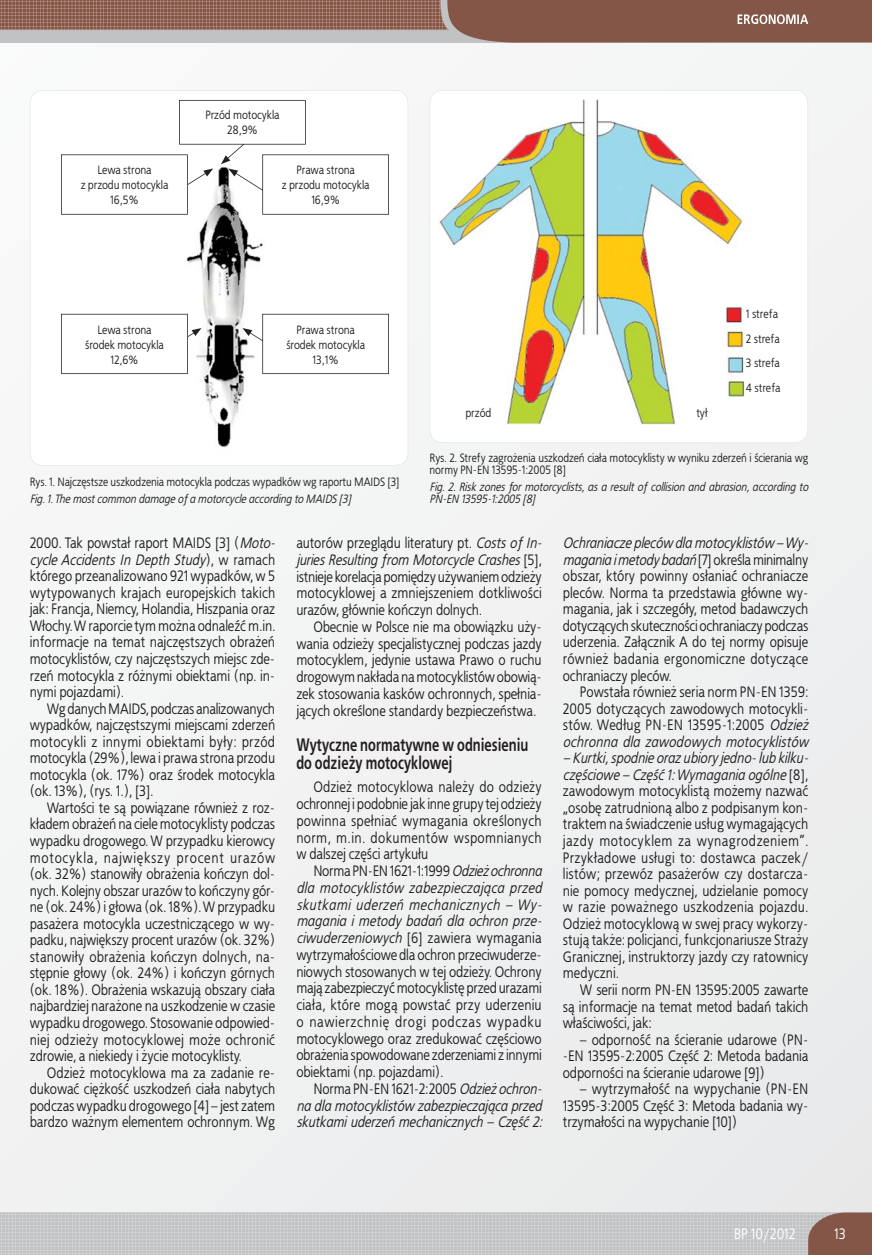
<style>
.page{position:relative;width:872px;height:1255px;background:#fff}
.page>*{position:absolute;margin:0;border:0;box-sizing:border-box;transform-origin:0 0}
.t1{font:700 18px/18.3px "EFN Bureau";color:#231f20;scale:.85 1}
.t2{font:15px/16.5px "EFN Bureau";color:#231f20;text-align:justify}
.t3{font:italic 15px/16.8px "EFN Bureau";color:#231f20;text-align:justify}
.t4{font:15px "EFN Bureau";color:#fff}
.t5{font:12px/15px "EFN Bureau";color:#231f20;text-align:center}
.t6{font:italic 12px/12px "EFN Bureau";color:#231f20}
.s1{font-style:italic}
.s2{font-style:normal}
</style>
<div class="page">
<div style="left:0;top:43px;width:872px;height:1169px;background:#f1f1f2"></div>
<svg style="left:0;top:1212px;width:872px;height:42px;background:#c2c1c1"></svg>
<svg style="left:0;top:0;width:872px;height:43px;background:#947065"></svg>
<svg style="left:30px;top:90px;width:378px;height:376px"></svg>
<svg style="left:429px;top:90px;width:379px;height:353px"></svg>
<img style="left:43px;top:100px;width:357px;height:355px">
<img style="left:438px;top:98px;width:361px;height:326px">
<svg style="left:61px;top:100px;width:328px;height:115px"></svg>
<svg style="left:454px;top:400px;width:49px;height:24px"></svg>
<svg style="left:677px;top:400px;width:49px;height:24px"></svg>
<svg style="left:745px;top:308px;width:49px;height:84px"></svg>
<svg style="left:61px;top:314px;width:140px;height:60px"></svg>
<svg style="left:242px;top:314px;width:147px;height:60px"></svg>
<p class="t5" style="left:205px;top:108px;width:76px">Przód motocykla<br>28,9%</p>
<p class="t5" style="left:81px;top:163px;width:89px">Lewa strona<br>z przodu motocykla<br>16,5%</p>
<p class="t5" style="left:282px;top:163px;width:89px">Prawa strona<br>z przodu motocykla<br>16,9%</p>
<p class="t5" style="left:85px;top:322px;width:80px">Lewa strona środek motocykla<br>12,6%</p>
<p class="t5" style="left:286px;top:322px;width:80px">Prawa strona środek motocykla<br>13,1%</p>
<p class="t5" style="left:30px;top:475px;width:371px">Rys. 1. Najczêstsze uszkodzenia motocykla podczas wypadków wg raportu MAIDS [3]</p>
<p class="t6" style="left:30px;top:493px;width:322px">Fig. 1. The most common damage of a motorcycle according to MAIDS [3]</p>
<p class="t5" style="left:465px;top:405px;width:27px">przód</p>
<p class="t5" style="left:696px;top:405px;width:13px">ty³</p>
<p class="t5" style="left:746px;top:302px;width:36px;line-height:24.5px;text-align:left">1 strefa<br>2 strefa<br>3 strefa<br>4 strefa</p>
<p class="t5" style="left:429px;top:452px;width:380px;line-height:12px;text-align:left">Rys. 2. Strefy zagro¿enia uszkodzeñ cia³a motocyklisty w wyniku zderzeñ i ścierania wg normy PN-EN 13595-1:2005 [8]</p>
<p class="t6" style="left:429px;top:481px;width:380px">Fig. 2. Risk zones for motorcyclists, as a result of collision and abrasion, according to<br>PN-EN 13595-1:2005 [8]</p>
<p class="t2" style="left:30px;top:535px;width:247px">2000. Tak powsta³ raport MAIDS [3] (<span class="s1">Moto&shy;cycle Accidents In Depth Study</span>), w ramach którego przeanalizowano 921 wypadków, w 5 wytypowanych krajach europejskich takich jak: Francja, Niemcy, Holandia, Hiszpania oraz W³ochy. W raporcie tym mo¿na odnaleźæ m.in. informacje na temat najczêstszych obra¿eñ motocyklistów, czy najczêstszych miejsc zde&shy;rzeñ motocykla z ró¿nymi obiektami (np. in&shy;nymi pojazdami).</p>
<p class="t2" style="left:30px;top:700px;width:247px;text-indent:17px">Wg danych MAIDS, podczas analizowanych wypadków, najczêstszymi miejscami zderzeñ motocykli z innymi obiektami by³y: przód motocykla (29%), lewa i prawa strona przodu motocykla (ok. 17%) oraz środek motocykla (ok. 13%), (rys. 1.), [3].</p>
<p class="t2" style="left:30px;top:799px;width:247px;text-indent:17px">Wartości te s¹ powi¹zane równie¿ z roz&shy;k³adem obra¿eñ na ciele motocyklisty podczas wypadku drogowego. W przypadku kierowcy motocykla, najwiêkszy procent urazów (ok. 32%) stanowi³y obra¿enia koñczyn dol&shy;nych. Kolejny obszar urazów to koñczyny gór&shy;ne (ok. 24%) i g³owa (ok. 18%). W przypadku pasa¿era motocykla uczestnicz¹cego w wy&shy;padku, najwiêkszy procent urazów (ok. 32%) stanowi³y obra¿enia koñczyn dolnych, na&shy;stêpnie g³owy (ok. 24%) i koñczyn górnych (ok. 18%). Obra¿enia wskazuj¹ obszary cia³a najbardziej nara¿one na uszkodzenie w czasie wypadku drogowego. Stosowanie odpowied&shy;niej odzie¿y motocyklowej mo¿e ochroniæ zdrowie, a niekiedy i ¿ycie motocyklisty.</p>
<p class="t2" style="left:30px;top:1064px;width:247px;text-indent:17px">Odzie¿ motocyklowa ma za zadanie re&shy;dukowaæ ciê¿kośæ uszkodzeñ cia³a nabytych podczas wypadku drogowego [4] – jest zatem bardzo wa¿nym elementem ochronnym. Wg</p>
<p class="t2" style="left:296px;top:535px;width:247px">autorów przegl¹du literatury pt. <span class="s1">Costs of In&shy;juries Resulting from Motorcycle Crashes</span> [5], istnieje korelacja pomiêdzy u¿ywaniem odzie¿y motocyklowej a zmniejszeniem dotkliwości urazów, g³ównie koñczyn dolnych.</p>
<p class="t2" style="left:296px;top:618px;width:247px;text-indent:17px">Obecnie w Polsce nie ma obowi¹zku u¿y&shy;wania odzie¿y specjalistycznej podczas jazdy motocyklem, jedynie ustawa Prawo o ruchu drogowym nak³ada na motocyklistów obowi¹- zek stosowania kasków ochronnych, spe³nia&shy;j¹cych określone standardy bezpieczeñstwa.</p>
<p class="t1" style="left:296px;top:735px;width:275px">Wytyczne normatywne w odniesieniu do odzie¿y motocyklowej</p>
<p class="t2" style="left:296px;top:779px;width:247px;text-indent:17px">Odzie¿ motocyklowa nale¿y do odzie¿y ochronnej i podobnie jak inne grupy tej odzie¿y powinna spe³niaæ wymagania określonych norm, m.in. dokumentów wspomnianych w dalszej czêści artyku³u</p>
<p class="t2" style="left:296px;top:862px;width:247px;text-indent:17px">Norma PN-EN 1621-1:1999 <span class="s1">Odzie¿ ochronna dla motocyklistów zabezpieczaj¹ca przed skutkami uderzeñ mechanicznych – Wy&shy;magania i metody badañ dla ochron prze&shy;ciwuderzeniowych</span> [6] zawiera wymagania wytrzyma³ościowe dla ochron przeciwuderze&shy;niowych stosowanych w tej odzie¿y. Ochrony maj¹ zabezpieczyæ motocyklistê przed urazami cia³a, które mog¹ powstaæ przy uderzeniu o nawierzchniê drogi podczas wypadku motocyklowego oraz zredukowaæ czêściowo obra¿enia spowodowane zderzeniami z innymi obiektami (np. pojazdami).</p>
<p class="t3" style="left:296px;top:1080px;width:247px;text-indent:17px"><span class="s2">Norma PN-EN 1621-2:2005</span> Odzie¿ ochron&shy;na dla motocyklistów zabezpieczaj¹ca przed skutkami uderzeñ mechanicznych – Czêśæ 2:</p>
<p class="t2" style="left:563px;top:535px;width:247px"><span class="s1">Ochraniacze pleców dla motocyklistów – Wy&shy;magania i metody badañ</span> [7] określa minimalny obszar, który powinny os³aniaæ ochraniacze pleców. Norma ta przedstawia g³ówne wy&shy;magania, jak i szczegó³y, metod badawczych dotycz¹cych skuteczności ochraniaczy podczas uderzenia. Za³¹cznik A do tej normy opisuje równie¿ badania ergonomiczne dotycz¹ce ochraniaczy pleców.</p>
<p class="t2" style="left:563px;top:684px;width:247px;text-indent:17px">Powsta³a równie¿ seria norm PN-EN 1359:<br>2005 dotycz¹cych zawodowych motocykli&shy;stów. Wed³ug PN-EN 13595-1:2005 <span class="s1">Odzie¿ ochronna dla zawodowych motocyklistów</span></p>
<p class="t2" style="left:563px;top:750px;width:247px"><span class="s1">– Kurtki, spodnie oraz ubiory jedno- lub kilku&shy;czêściowe – Czêśæ 1: Wymagania ogólne</span> [8], zawodowym motocyklist¹ mo¿emy nazwaæ „osobê zatrudnion¹ albo z podpisanym kon&shy;traktem na świadczenie us³ug wymagaj¹cych jazdy motocyklem za wynagrodzeniem”.<br>Przyk³adowe us³ugi to: dostawca paczek/ listów; przewóz pasa¿erów czy dostarcza&shy;nie pomocy medycznej, udzielanie pomocy w razie powa¿nego uszkodzenia pojazdu.<br>Odzie¿ motocyklow¹ w swej pracy wykorzy&shy;stuj¹ tak¿e: policjanci, funkcjonariusze Stra¿y Granicznej, instruktorzy jazdy czy ratownicy medyczni.</p>
<p class="t2" style="left:563px;top:981px;width:247px;text-indent:17px">W serii norm PN-EN 13595:2005 zawarte s¹ informacje na temat metod badañ takich w³aściwości, jak:</p>
<p class="t2" style="left:563px;top:1031px;width:247px;text-indent:17px">– odpornośæ na ścieranie udarowe (PN--EN 13595-2:2005 Czêśæ 2: Metoda badania odporności na ścieranie udarowe [9])</p>
<p class="t2" style="left:563px;top:1081px;width:247px;text-indent:17px">– wytrzyma³ośæ na wypychanie (PN-EN 13595-3:2005 Czêśæ 3: Metoda badania wy&shy;trzyma³ości na wypychanie [10])</p>
<p class="t4" style="left:734px;top:1225px;width:63px">BP 10/2012</p>
<p class="t4" style="left:834px;top:1225px;width:13px">13</p>
</div>
